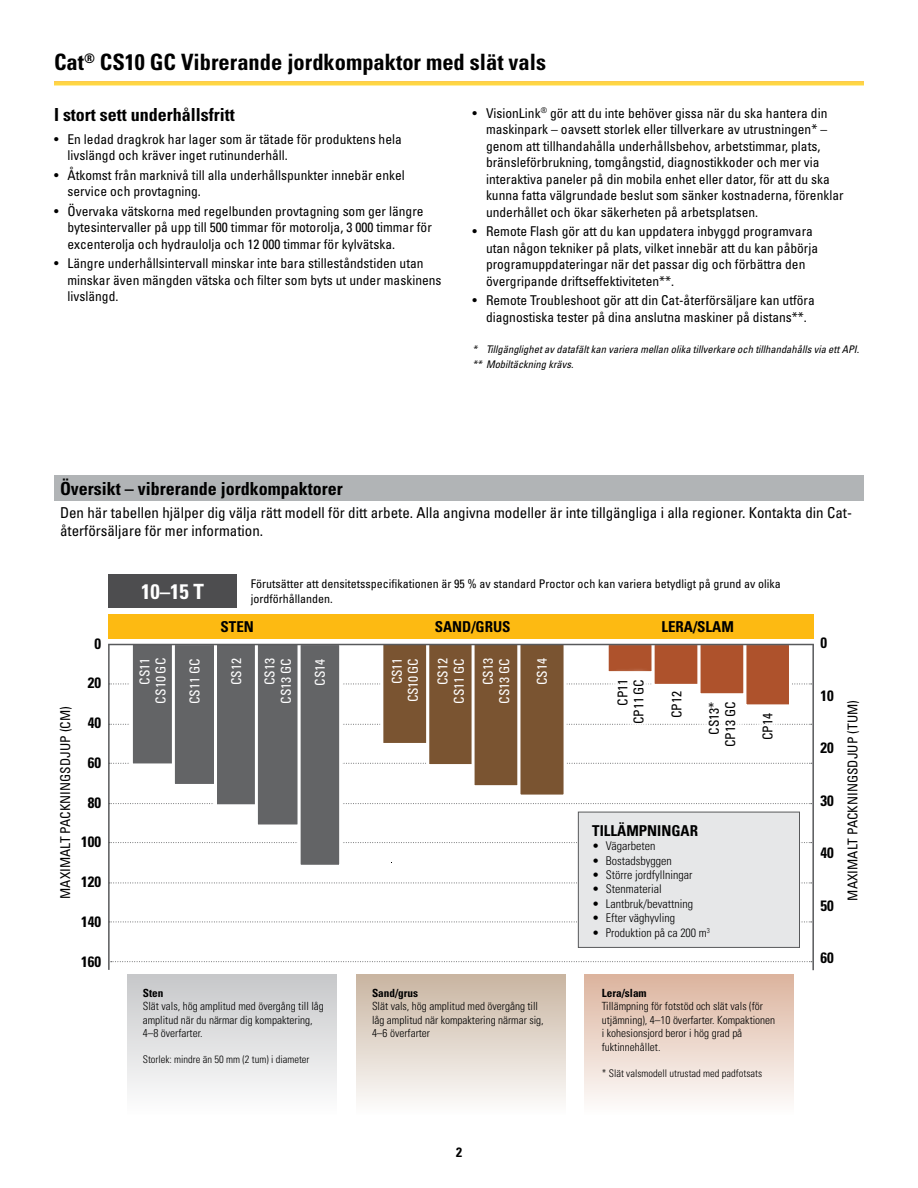
<style>
.page{position:relative;width:918px;height:1188px;background:#fff}
.page>*{position:absolute;margin:0;border:0;box-sizing:border-box;transform-origin:0 0}
.t1{font:700 condensed 22.5px "Univers LT Std";color:#000}
.t2{font:700 condensed 21px "Univers LT Std";color:#fff}
.t3{font:700 condensed 18px "Univers LT Std";color:#000}
.t4{font:condensed 15px/18px "Univers LT Std";color:#000}
.t5{font:700 condensed 15px "Univers LT Std";color:#000}
.t6{font:condensed 13.5px/16.5px "Univers LT Std";color:#000}
.t7{font:condensed 13.5px/16.2px "Univers LT Std";color:#fff;text-align:right}
.t8{font:condensed 13.5px/16.2px "Univers LT Std";letter-spacing:-.02em;color:#fff;text-align:right}
.t9{font:700 condensed 13.5px "Univers LT Std";color:#000}
.t10{font:300 condensed 12px "Univers LT Std";color:#000}
.t11{font:condensed 12px/14.4px "Univers LT Std";color:#000}
.t12{font:300 condensed 11.25px/13.5px "Univers LT Std";color:#000}
.t13{font:700 condensed 11.25px "Univers LT Std";color:#000}
.t14{font:italic condensed 10.5px/15px "Univers LT Std";color:#000}
.t15{font:300 condensed 10.5px "Univers LT Std";color:#000}
</style>
<div class="page">
<div style="left:54px;top:476px;width:810px;height:25px;background:#b1b4b6"></div>
<div style="left:357px;top:974px;width:209px;height:141px;background:linear-gradient(to bottom,#c8b4a0,#fefefd)"></div>
<div style="left:584px;top:974px;width:210px;height:141px;background:linear-gradient(to bottom,#dbb39d,#fefefd)"></div>
<div style="left:128px;top:974px;width:209px;height:141px;background:linear-gradient(to bottom,#c6c7c9,#fefefe)"></div>
<svg style="left:111px;top:961px;width:701px;height:1px"></svg>
<div style="left:108px;top:575px;width:129px;height:33px;background:#4d4d4f"></div>
<svg style="left:110px;top:684px;width:702px;height:1px"></svg>
<svg style="left:110px;top:724px;width:702px;height:1px"></svg>
<svg style="left:110px;top:763px;width:702px;height:1px"></svg>
<svg style="left:110px;top:803px;width:702px;height:1px"></svg>
<svg style="left:110px;top:842px;width:702px;height:1px"></svg>
<svg style="left:110px;top:883px;width:702px;height:1px"></svg>
<svg style="left:110px;top:922px;width:702px;height:1px"></svg>
<hr style="left:108px;top:645px;width:2px;height:325px;background:#58595b">
<hr style="left:812px;top:645px;width:2px;height:325px;background:#58595b">
<div style="left:131px;top:643px;width:43px;height:122px;background:#636466"></div>
<div style="left:130px;top:641px;width:45px;height:125px;border:3px solid #fff"></div>
<div style="left:173px;top:644px;width:43px;height:141px;background:#636466"></div>
<div style="left:172px;top:642px;width:45px;height:145px;border:3px solid #fff"></div>
<div style="left:216px;top:643px;width:41px;height:163px;background:#636466"></div>
<div style="left:214px;top:642px;width:45px;height:165px;border:3px solid #fff"></div>
<div style="left:256px;top:643px;width:43px;height:183px;background:#636466"></div>
<div style="left:255px;top:642px;width:46px;height:186px;border:3px solid #fff"></div>
<div style="left:299px;top:644px;width:42px;height:222px;background:#636466"></div>
<div style="left:298px;top:642px;width:44px;height:226px;border:3px solid #fff"></div>
<div style="left:382px;top:643px;width:46px;height:101px;background:#7a5431"></div>
<div style="left:380px;top:642px;width:49px;height:104px;border:3px solid #fff"></div>
<div style="left:428px;top:643px;width:46px;height:123px;background:#7a5431"></div>
<div style="left:426px;top:642px;width:49px;height:125px;border:3px solid #fff"></div>
<div style="left:473px;top:643px;width:46px;height:144px;background:#7a5431"></div>
<div style="left:472px;top:642px;width:49px;height:146px;border:3px solid #fff"></div>
<div style="left:519px;top:643px;width:46px;height:153px;background:#7a5431"></div>
<div style="left:517px;top:642px;width:50px;height:156px;border:3px solid #fff"></div>
<div style="left:658px;top:679px;width:36px;height:51px;background:#fff"></div>
<div style="left:690px;top:683px;width:64px;height:82px;background:#fff"></div>
<div style="left:749px;top:701px;width:36px;height:51px;background:#fff"></div>
<div style="left:606px;top:642px;width:49px;height:32px;background:#ae522c;border:3px solid #fff"></div>
<div style="left:652px;top:642px;width:49px;height:45px;background:#ae522c;border:3px solid #fff"></div>
<div style="left:698px;top:642px;width:49px;height:54px;background:#ae522c;border:3px solid #fff"></div>
<div style="left:743px;top:642px;width:49px;height:65px;background:#ae522c;border:3px solid #fff"></div>
<div style="left:578px;top:812px;width:222px;height:135px;background:#e6e7e8"></div>
<div style="left:578px;top:812px;width:222px;height:136px;border:1px solid #58595b"></div>
<div style="left:604px;top:667px;width:53px;height:69px;background:#fff"></div>
<hr style="left:108px;top:644px;width:706px;height:1px;background:#58595b">
<div style="left:108px;top:614px;width:706px;height:25px;background:#fdba12"></div>
<h1 class="t1" style="left:54px;top:48px;width:494px">Cat<sup>®</sup> CS10 GC Vibrerande jordkompaktor med slät vals</h1>
<h3 class="t3" style="left:54px;top:104px;width:182px">I stort sett underhållsfritt</h3>
<p class="t6" style="left:68px;top:130px;width:336px;text-indent:-14px">• En ledad dragkrok har lager som är tätade för produktens hela livslängd och kräver inget rutinunderhåll.</p>
<p class="t6" style="left:68px;top:166px;width:339px;text-indent:-14px">• Åtkomst från marknivå till alla underhållspunkter innebär enkel service och provtagning.</p>
<p class="t6" style="left:68px;top:202px;width:366px;text-indent:-14px">• Övervaka vätskorna med regelbunden provtagning som ger längre bytesintervaller på upp till 500 timmar för motorolja, 3 000 timmar för excenterolja och hydraulolja och 12 000 timmar för kylvätska.</p>
<p class="t6" style="left:68px;top:255px;width:376px;text-indent:-14px">• Längre underhållsintervall minskar inte bara stilleståndstiden utan minskar även mängden vätska och filter som byts ut under maskinens livslängd.</p>
<p class="t6" style="left:486px;top:105px;width:359px;text-indent:-14px">• VisionLink<sup>®</sup> gör att du inte behöver gissa när du ska hantera din maskinpark – oavsett storlek eller tillverkare av utrustningen* – genom att tillhandahålla underhållsbehov, arbetstimmar, plats, bränsleförbrukning, tomgångstid, diagnostikkoder och mer via interaktiva paneler på din mobila enhet eller dator, för att du ska kunna fatta välgrundade beslut som sänker kostnaderna, förenklar underhållet och ökar säkerheten på arbetsplatsen.</p>
<p class="t6" style="left:486px;top:223px;width:334px;text-indent:-14px">• Remote Flash gör att du kan uppdatera inbyggd programvara utan någon tekniker på plats, vilket innebär att du kan påbörja programuppdateringar när det passar dig och förbättra den övergripande driftseffektiviteten**.</p>
<p class="t6" style="left:473px;top:292px;width:344px;text-align:center">• Remote Troubleshoot gör att din Cat-återförsäljare kan utföra diagnostiska tester på dina anslutna maskiner på distans**.</p>
<p class="t14" style="left:472px;top:342px;width:388px">* Tillgänglighet av datafält kan variera mellan olika tillverkare och tillhandahålls via ett API. ** Mobiltäckning krävs.</p>
<h3 class="t3" style="left:60px;top:477px;width:284px">Översikt – vibrerande jordkompaktorer</h3>
<p class="t4" style="left:60px;top:503px;width:794px">Den här tabellen hjälper dig välja rätt modell för ditt arbete. Alla angivna modeller är inte tillgängliga i alla regioner. Kontakta din Cat&shy;återförsäljare för mer information.</p>
<h2 class="t2" style="left:141px;top:579px;width:64px">10–15 T</h2>
<p class="t11" style="left:251px;top:577px;width:531px">Förutsätter att densitetsspecifikationen är 95 % av standard Proctor och kan variera betydligt på grund av olika jordförhållanden.</p>
<p class="t5" style="left:221px;top:617px;width:35px">STEN</p>
<p class="t5" style="left:435px;top:617px;width:77px">SAND/GRUS</p>
<p class="t5" style="left:661px;top:617px;width:74px">LERA/SLAM</p>
<p class="t5" style="left:821px;top:634px;width:8px">0</p>
<p class="t5" style="left:94px;top:634px;width:8px">0</p>
<p class="t5" style="left:88px;top:674px;width:15px">20</p>
<p class="t5" style="left:88px;top:714px;width:15px">40</p>
<p class="t5" style="left:88px;top:753px;width:15px">60</p>
<p class="t5" style="left:88px;top:793px;width:15px">80</p>
<p class="t5" style="left:81px;top:833px;width:21px">100</p>
<p class="t5" style="left:81px;top:873px;width:21px">120</p>
<p class="t5" style="left:81px;top:912px;width:21px">140</p>
<p class="t5" style="left:81px;top:952px;width:21px">160</p>
<p class="t7" style="left:136px;top:704px;width:47px;rotate:-90deg">CS11<br>CS10 GC</p>
<p class="t7" style="left:186px;top:704px;width:47px;rotate:-90deg">CS11 GC</p>
<p class="t7" style="left:228px;top:685px;width:28px;rotate:-90deg">CS12</p>
<p class="t7" style="left:262px;top:704px;width:47px;rotate:-90deg">CS13<br>CS13 GC</p>
<p class="t7" style="left:312px;top:686px;width:28px;rotate:-90deg">CS14</p>
<p class="t8" style="left:389px;top:702px;width:46px;rotate:-90deg">CS11<br>CS10 GC</p>
<p class="t7" style="left:435px;top:704px;width:47px;rotate:-90deg">CS12<br>CS11 GC</p>
<p class="t7" style="left:480px;top:704px;width:47px;rotate:-90deg">CS13<br>CS13 GC</p>
<p class="t7" style="left:534px;top:685px;width:28px;rotate:-90deg">CS14</p>
<p class="t6" style="left:614px;top:724px;width:46px;text-align:right;rotate:-90deg">CP11<br>CP11 GC</p>
<p class="t5" style="left:821px;top:686px;width:15px">10</p>
<p class="t6" style="left:668px;top:718px;width:28px;rotate:-90deg">CP12</p>
<p class="t6" style="left:706px;top:747px;width:47px;text-align:right;rotate:-90deg">CS13*<br>CP13 GC</p>
<p class="t6" style="left:759px;top:740px;width:28px;rotate:-90deg">CP14</p>
<p class="t6" style="left:57px;top:899px;width:194px;rotate:-90deg">MAXIMALT PACKNINGSDJUP (CM)</p>
<p class="t6" style="left:844px;top:901px;width:202px;rotate:-90deg">MAXIMALT PACKNINGSDJUP (TUM)</p>
<p class="t5" style="left:821px;top:739px;width:15px">20</p>
<p class="t5" style="left:821px;top:791px;width:15px">30</p>
<p class="t5" style="left:592px;top:821px;width:107px">TILLÄMPNINGAR</p>
<p class="t10" style="left:592px;top:839px;width:65px">• Vägarbeten</p>
<p class="t10" style="left:592px;top:853px;width:81px">• Bostadsbyggen</p>
<p class="t10" style="left:592px;top:868px;width:102px">• Större jordfyllningar</p>
<p class="t10" style="left:592px;top:882px;width:71px">• Stenmaterial</p>
<p class="t10" style="left:592px;top:896px;width:102px">• Lantbruk/bevattning</p>
<p class="t10" style="left:592px;top:911px;width:84px">• Efter väghyvling</p>
<p class="t10" style="left:592px;top:925px;width:119px">• Produktion på ca 200 m<sup>3</sup></p>
<p class="t5" style="left:821px;top:844px;width:15px">40</p>
<p class="t5" style="left:821px;top:896px;width:15px">50</p>
<p class="t5" style="left:821px;top:949px;width:15px">60</p>
<p class="t13" style="left:143px;top:986px;width:22px">Sten</p>
<p class="t12" style="left:143px;top:999px;width:183px">Slät vals, hög amplitud med övergång till låg amplitud när du närmar dig kompaktering,<br>4–8 överfarter.</p>
<p class="t15" style="left:143px;top:1053px;width:168px">Storlek: mindre än 50 mm (2 tum) i diameter</p>
<p class="t13" style="left:372px;top:986px;width:48px">Sand/grus</p>
<p class="t12" style="left:372px;top:1000px;width:173px">Slät vals, hög amplitud med övergång till låg amplitud när kompaktering närmar sig,<br>4–6 överfarter</p>
<p class="t9" style="left:456px;top:1144px;width:7px">2</p>
<p class="t13" style="left:602px;top:986px;width:46px">Lera/slam</p>
<p class="t12" style="left:602px;top:999px;width:175px">Tillämpning för fotstöd och slät vals (för utjämning), 4–10 överfarter. Kompaktionen i kohesionsjord beror i hög grad på fuktinnehållet.</p>
<p class="t15" style="left:602px;top:1067px;width:162px">* Slät valsmodell utrustad med padfotsats</p>
</div>
